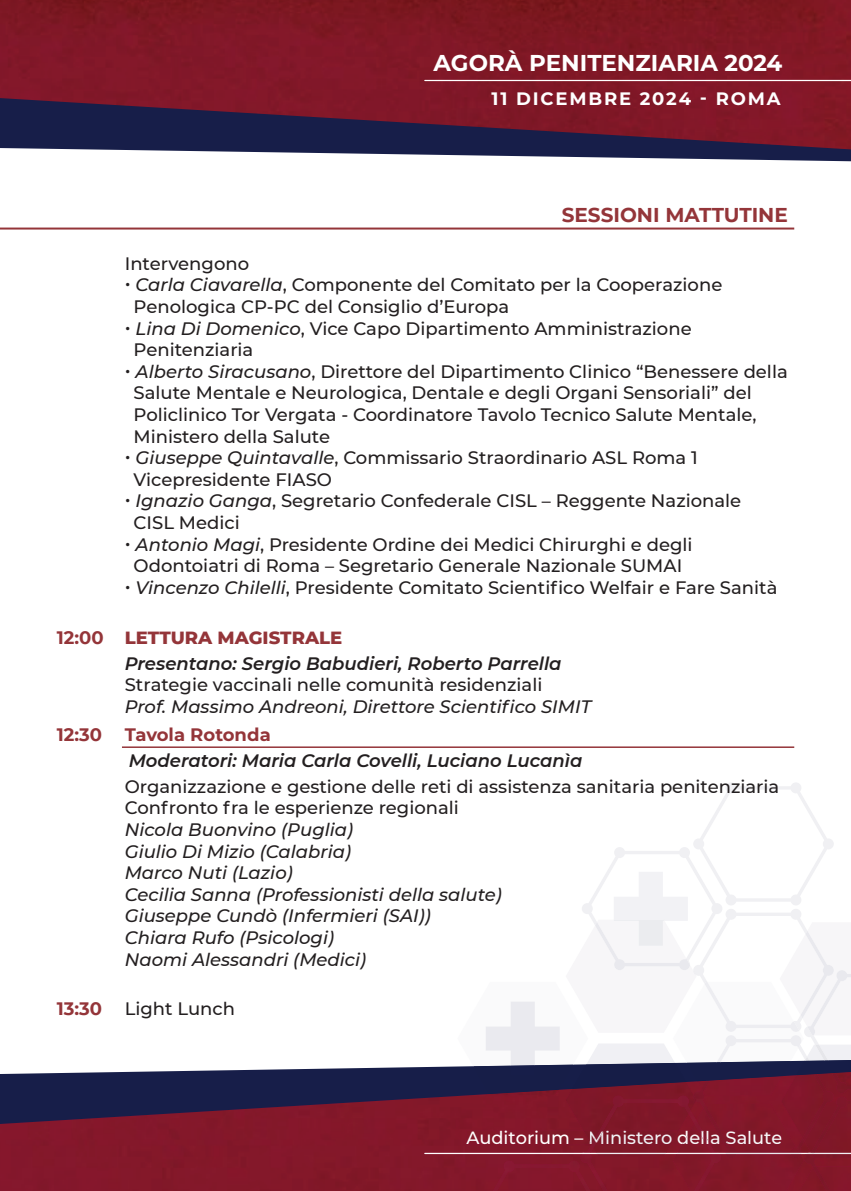
<style>
.page{position:relative;width:851px;height:1191px;background:#fff}
.page>*{position:absolute;margin:0;border:0;box-sizing:border-box;transform-origin:0 0}
.t1{font:700 23px "Montserrat";color:#fff}
.t2{font:700 20px "Montserrat";color:#943539}
.t3{font:500 18px/21.6px "Montserrat";color:#231f20}
.t4{font:italic 500 18px/21.6px "Montserrat";color:#231f20}
.t5{font:italic 600 18px/26px "Montserrat";color:#231f20}
.t6{font:700 18px "Montserrat";color:#943539}
.t7{font:700 18px "Montserrat";letter-spacing:.1em;color:#fff}
.t8{font:500 17.8px "Montserrat";color:#fff}
.t9{font:500 17.8px "Montserrat";color:#f0f0f4}
.s1{font-style:italic}
.s2{font-weight:700;font-style:normal;color:#943539}
.s3{font-weight:800;font-style:normal;color:#943539}
.s4{color:#f0f0f4}
.s5{color:#f7f6f8}
.s6{color:#f7f7fa}
.s7{color:#e9e9ee}
</style>
<div class="page">
<img style="left:659px;top:1157px;width:191px;height:34px">
<div style="left:0;top:1139px;width:659px;height:52px;background:#84182a"></div>
<div style="left:0;top:1124px;width:565px;height:15px;background:#84172a"></div>
<div style="left:451px;top:0;width:399px;height:98px;background:#801725"></div>
<div style="left:0;top:0;width:451px;height:98px;background:#801728"></div>
<img style="left:466px;top:1130px;width:99px;height:14px">
<svg style="left:0;top:1066px;width:781px;height:58px;background:#482a4b"></svg>
<svg style="left:0;top:98px;width:850px;height:63px;background:#59314d"></svg>
<svg style="left:424px;top:80px;width:426px;height:1px"></svg>
<img style="left:804px;top:1157px;width:12px;height:10px">
<img style="left:695px;top:1101px;width:10px;height:7px">
<img style="left:607px;top:1148px;width:65px;height:4px">
<img style="left:565px;top:1101px;width:130px;height:43px">
<img style="left:583px;top:1130px;width:8px;height:14px">
<div style="left:696px;top:1108px;width:107px;height:83px;background:#841729"></div>
<div style="left:703px;top:1104px;width:97px;height:54px;background:#831729"></div>
<img style="left:721px;top:1130px;width:7px;height:14px">
<img style="left:672px;top:1123px;width:22px;height:68px">
<img style="left:690px;top:1130px;width:4px;height:14px">
<img style="left:799px;top:1167px;width:13px;height:24px">
<img style="left:830px;top:1166px;width:20px;height:25px">
<img style="left:812px;top:1166px;width:18px;height:25px">
<img style="left:781px;top:1101px;width:21px;height:37px">
<img style="left:810px;top:1101px;width:40px;height:51px">
<img style="left:802px;top:1101px;width:31px;height:40px">
<img style="left:580px;top:1144px;width:27px;height:47px">
<svg style="left:690px;top:1110px;width:6px;height:13px"></svg>
<div style="left:591px;top:1101px;width:99px;height:47px;background:#7f1728"></div>
<img style="left:591px;top:1130px;width:12px;height:14px">
<div style="left:694px;top:1120px;width:27px;height:71px;background:#831729"></div>
<img style="left:698px;top:1130px;width:12px;height:14px">
<svg style="left:424px;top:1152px;width:426px;height:5px"></svg>
<div style="left:493px;top:1160px;width:97px;height:31px;background:#85172c"></div>
<svg style="left:457px;top:746px;width:393px;height:355px"></svg>
<hr style="left:0;top:227px;width:794px;height:2px;background:#943539">
<hr style="left:122px;top:746px;width:672px;height:2px;background:#943539">
<p class="t1" style="left:433px;top:46px;width:350px">AGORÀ PENITENZIARIA 2024</p>
<p class="t7" style="left:491px;top:86px;width:290px">11 DICEMBRE 2024 - ROMA</p>
<p class="t2" style="left:561px;top:200px;width:227px">SESSIONI MATTUTINE</p>
<p class="t3" style="left:125px;top:252px;width:126px">Intervengono</p>
<p class="t3" style="left:134px;top:273px;width:590px;text-indent:-9px">• <span class="s1">Carla Ciavarella</span>, Componente del Comitato per la Cooperazione<br>Penologica CP-PC del Consiglio d’Europa</p>
<p class="t3" style="left:134px;top:317px;width:559px;text-indent:-9px">• <span class="s1">Lina Di Domenico</span>, Vice Capo Dipartimento Amministrazione<br>Penitenziaria</p>
<p class="t3" style="left:134px;top:360px;width:655px;text-indent:-9px">• <span class="s1">Alberto Siracusano</span>, Direttore del Dipartimento Clinico “Benessere della Salute Mentale e Neurologica, Dentale e degli Organi Sensoriali” del Policlinico Tor Vergata - Coordinatore Tavolo Tecnico Salute Mentale, Ministero della Salute</p>
<p class="t3" style="left:134px;top:446px;width:565px;text-indent:-9px">• <span class="s1">Giuseppe Quintavalle</span>, Commissario Straordinario ASL Roma 1<br>Vicepresidente FIASO</p>
<p class="t3" style="left:134px;top:489px;width:609px;text-indent:-9px">• <span class="s1">Ignazio Ganga</span>, Segretario Confederale CISL – Reggente Nazionale<br>CISL Medici</p>
<p class="t3" style="left:125px;top:533px;width:569px;text-align:center">• <span class="s1">Antonio Magi</span>, Presidente Ordine dei Medici Chirurghi e degli<br>Odontoiatri di Roma – Segretario Generale Nazionale SUMAI</p>
<p class="t3" style="left:125px;top:576px;width:654px">• <span class="s1">Vincenzo Chilelli</span>, Presidente Comitato Scientifico Welfair e Fare Sanità</p>
<p class="t5" style="left:125px;top:623px;width:438px;text-indent:-68px"><span class="s2">12:00</span> <span class="s3">LETTURA MAGISTRALE<br></span>Presentano: Sergio Babudieri, Roberto Parrella</p>
<p class="t3" style="left:125px;top:673px;width:419px">Strategie vaccinali nelle comunità residenziali</p>
<p class="t4" style="left:125px;top:695px;width:468px">Prof. Massimo Andreoni, Direttore Scientifico SIMIT</p>
<p class="t6" style="left:57px;top:721px;width:47px">12:30</p>
<p class="t6" style="left:125px;top:721px;width:147px">Tavola Rotonda</p>
<p class="t5" style="left:129px;top:746px;width:455px">Moderatori: Maria Carla Covelli, Luciano Lucanìa</p>
<p class="t3" style="left:125px;top:775px;width:656px">Organizzazione e gestione delle reti di assistenza sanitaria penitenziaria<br>Confronto fra le esperienze regionali</p>
<p class="t4" style="left:125px;top:818px;width:378px">Nicola Buonvino (Puglia)<br>Giulio Di Mizio (Calabria)<br>Marco Nuti (Lazio)<br>Cecilia Sanna (Professionisti della salute)<br>Giuseppe Cundò (Infermieri (SAI))<br>Chiara Rufo (Psicologi)<br>Naomi Alessandri (Medici)</p>
<p class="t6" style="left:57px;top:996px;width:47px">13:30</p>
<p class="t3" style="left:125px;top:997px;width:112px">Light Lunch</p>
<p class="t8" style="left:466px;top:1125px;width:317px">Auditorium <span class="s4">– inistero d</span><span class="s5">el</span><span class="s6">l</span><span class="s5">a</span> <span class="s7">S</span><span class="s5">alute</span></p>
<p class="t9" style="left:588px;top:1125px;width:18px">M</p>
</div>
